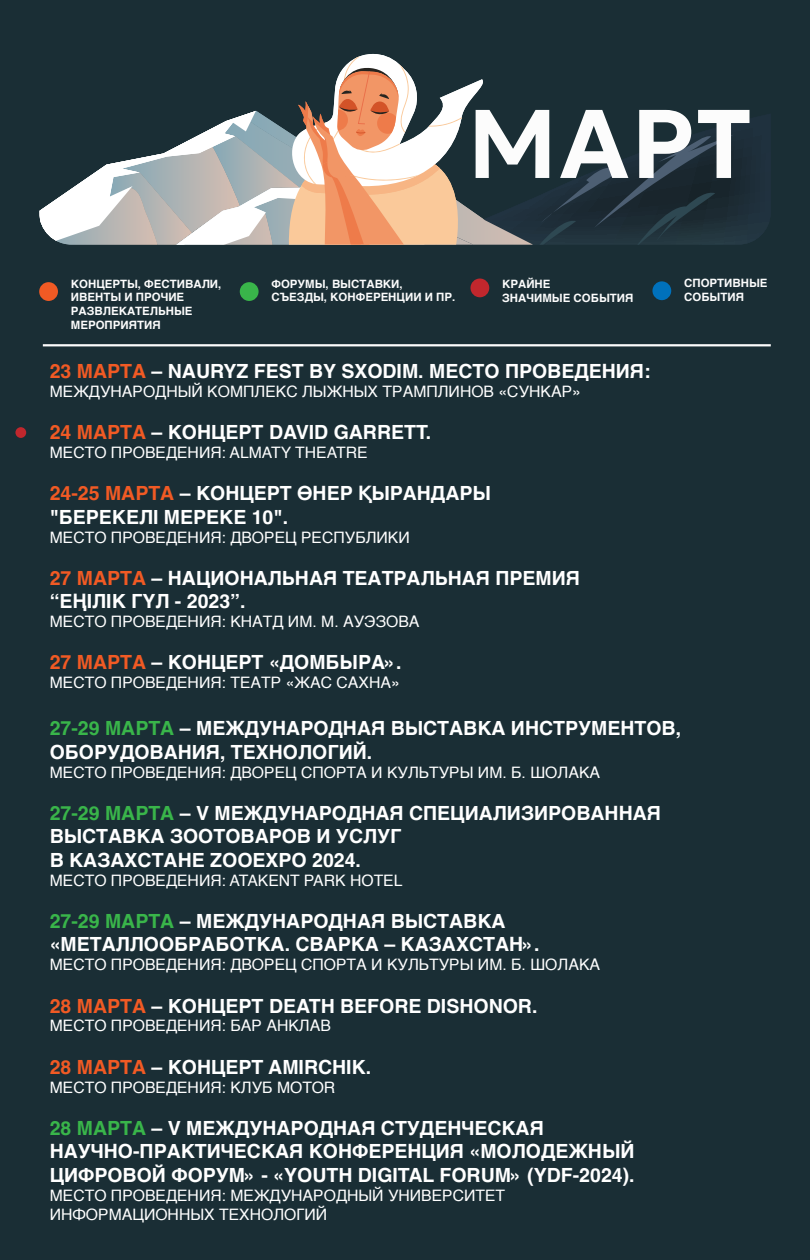
<style>
.page{position:relative;width:810px;height:1260px;background:#1a2e35}
.page>*{position:absolute;margin:0;border:0;box-sizing:border-box;transform-origin:0 0}
.t1{font:700 19.5px/23.4px "Helvetica";color:#fff}
.t2{font:15.75px/18.9px "Helvetica";color:#fff}
.t3{font:700 11.48px/13.8px "Helvetica";color:#fcfcfc}
.s1{color:#f15a24}
.s2{color:#39b54a}
</style>
<div class="page">
<hr style="left:43px;top:344px;width:728px;height:2px;background:#fcfcfc">
<div style="left:15px;top:427px;width:11px;height:11px;background:#c1272d;border-radius:50%"></div>
<div style="left:39px;top:282px;width:19px;height:19px;background:#f15a24;border-radius:50%"></div>
<div style="left:470px;top:278px;width:19px;height:19px;background:#c1272d;border-radius:50%"></div>
<div style="left:240px;top:282px;width:19px;height:19px;background:#39b54a;border-radius:50%"></div>
<div style="left:652px;top:281px;width:19px;height:19px;background:#0071bc;border-radius:50%"></div>
<svg style="left:750px;top:222px;width:19px;height:20px"></svg>
<svg style="left:40px;top:54px;width:710px;height:191px"></svg>
<p class="t3" style="left:71px;top:278px;width:152px">КОНЦЕРТЫ, ФЕСТИВАЛИ,<br>ИВЕНТЫ И ПРОЧИЕ<br>РАЗВЛЕКАТЕЛЬНЫЕ<br>МЕРОПРИЯТИЯ</p>
<p class="t3" style="left:502px;top:278px;width:133px">КРАЙНЕ<br>ЗНАЧИМЫЕ СОБЫТИЯ</p>
<p class="t3" style="left:271px;top:278px;width:185px">ФОРУМЫ, ВЫСТАВКИ,<br>СЪЕЗДЫ, КОНФЕРЕНЦИИ И ПР.</p>
<p class="t3" style="left:684px;top:277px;width:85px">СПОРТИВНЫЕ<br>СОБЫТИЯ</p>
<p class="t1" style="left:50px;top:361px;width:602px"><span class="s1">23 МАРТА</span> – NAURYZ FEST BY SXODIM. МЕСТО ПРОВЕДЕНИЯ:</p>
<p class="t2" style="left:50px;top:382px;width:533px">МЕЖДУНАРОДНЫЙ КОМПЛЕКС ЛЫЖНЫХ ТРАМПЛИНОВ «СУНКАР»</p>
<p class="t1" style="left:50px;top:422px;width:383px"><span class="s1">24 МАРТА</span> – КОНЦЕРТ DAVID GARRETT.</p>
<p class="t2" style="left:50px;top:443px;width:319px">МЕСТО ПРОВЕДЕНИЯ: ALMATY THEATRE</p>
<p class="t1" style="left:50px;top:484px;width:443px"><span class="s1">24-25 МАРТА</span> – КОНЦЕРТ ӨНЕР ҚЫРАНДАРЫ "БЕРЕКЕЛІ МЕРЕКЕ 10".</p>
<p class="t2" style="left:50px;top:528px;width:362px">МЕСТО ПРОВЕДЕНИЯ: ДВОРЕЦ РЕСПУБЛИКИ</p>
<p class="t1" style="left:50px;top:568px;width:532px"><span class="s1">27 МАРТА</span> – НАЦИОНАЛЬНАЯ ТЕАТРАЛЬНАЯ ПРЕМИЯ “ЕҢІЛІК ГҮЛ - 2023”.</p>
<p class="t2" style="left:50px;top:612px;width:371px">МЕСТО ПРОВЕДЕНИЯ: КНАТД ИМ. М. АУЭЗОВА</p>
<p class="t1" style="left:50px;top:653px;width:353px"><span class="s1">27 МАРТА</span> – КОНЦЕРТ «ДОМБЫРА».</p>
<p class="t2" style="left:50px;top:674px;width:352px">МЕСТО ПРОВЕДЕНИЯ: ТЕАТР «ЖАС САХНА»</p>
<p class="t1" style="left:50px;top:719px;width:633px"><span class="s2">27-29 МАРТА</span> – МЕЖДУНАРОДНАЯ ВЫСТАВКА ИНСТРУМЕНТОВ,<br>ОБОРУДОВАНИЯ, ТЕХНОЛОГИЙ.</p>
<p class="t2" style="left:50px;top:763px;width:552px">МЕСТО ПРОВЕДЕНИЯ: ДВОРЕЦ СПОРТА И КУЛЬТУРЫ ИМ. Б. ШОЛАКА</p>
<p class="t1" style="left:50px;top:803px;width:613px"><span class="s2">27-29 МАРТА</span> – V МЕЖДУНАРОДНАЯ СПЕЦИАЛИЗИРОВАННАЯ<br>ВЫСТАВКА ЗООТОВАРОВ И УСЛУГ<br>В КАЗАХСТАНЕ ZOOEXPO 2024.</p>
<p class="t2" style="left:50px;top:871px;width:354px">МЕСТО ПРОВЕДЕНИЯ: ATAKENT PARK HOTEL</p>
<p class="t1" style="left:50px;top:911px;width:491px"><span class="s2">27-29 МАРТА</span> – МЕЖДУНАРОДНАЯ ВЫСТАВКА «МЕТАЛЛООБРАБОТКА. СВАРКА – КАЗАХСТАН».</p>
<p class="t2" style="left:50px;top:955px;width:552px">МЕСТО ПРОВЕДЕНИЯ: ДВОРЕЦ СПОРТА И КУЛЬТУРЫ ИМ. Б. ШОЛАКА</p>
<p class="t1" style="left:50px;top:996px;width:489px"><span class="s1">28 МАРТА</span> – КОНЦЕРТ DEATH BEFORE DISHONOR.</p>
<p class="t2" style="left:50px;top:1017px;width:283px">МЕСТО ПРОВЕДЕНИЯ: БАР АНКЛАВ</p>
<p class="t1" style="left:50px;top:1057px;width:323px"><span class="s1">28 МАРТА</span> – КОНЦЕРТ AMIRCHIK.</p>
<p class="t2" style="left:50px;top:1078px;width:287px">МЕСТО ПРОВЕДЕНИЯ: КЛУБ MOTOR</p>
<p class="t1" style="left:50px;top:1118px;width:586px"><span class="s2">28 МАРТА</span> – V МЕЖДУНАРОДНАЯ СТУДЕНЧЕСКАЯ<br>НАУЧНО-ПРАКТИЧЕСКАЯ КОНФЕРЕНЦИЯ «МОЛОДЕЖНЫЙ<br>ЦИФРОВОЙ ФОРУМ» - «YOUTH DIGITAL FORUM» (YDF-2024).</p>
<p class="t2" style="left:50px;top:1186px;width:457px">МЕСТО ПРОВЕДЕНИЯ: МЕЖДУНАРОДНЫЙ УНИВЕРСИТЕТ<br>ИНФОРМАЦИОННЫХ ТЕХНОЛОГИЙ</p>
</div>
